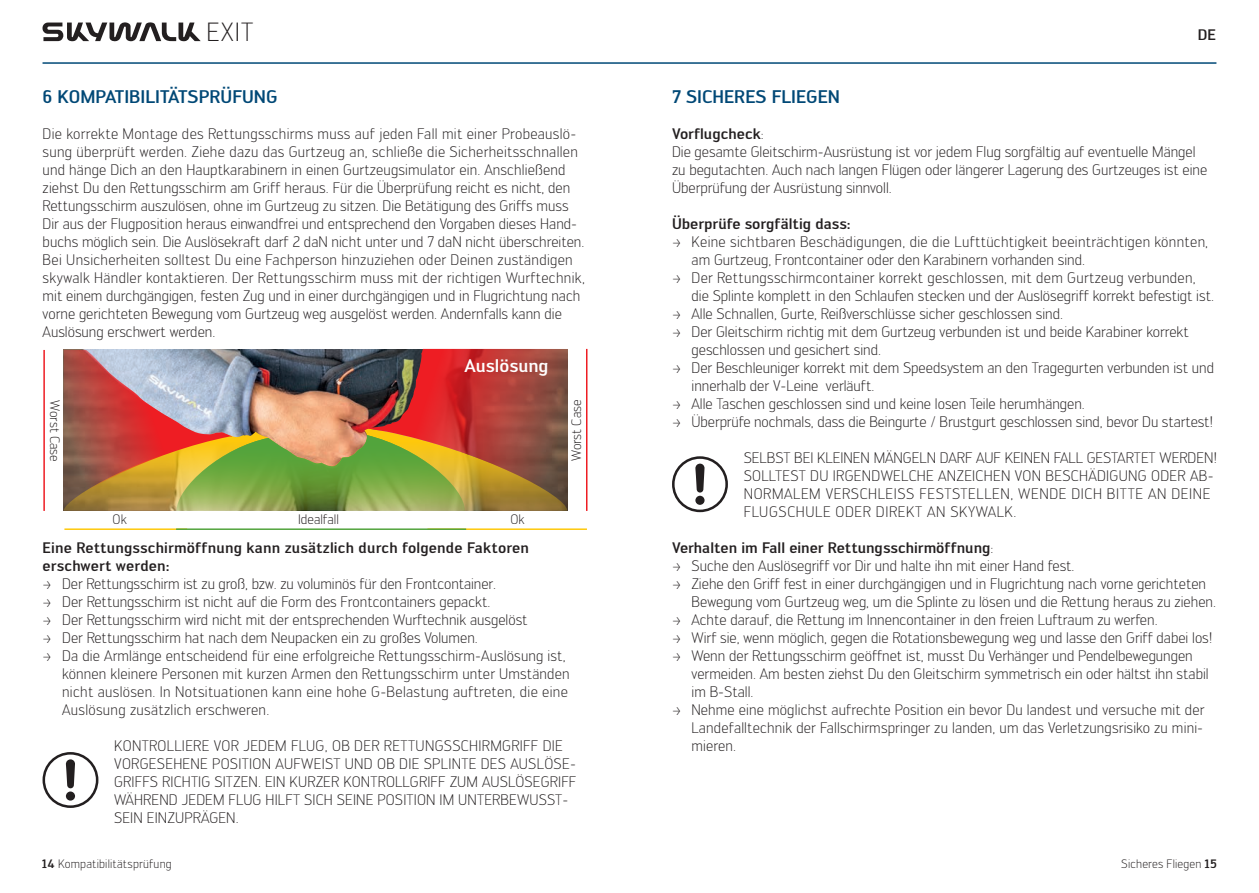
<style>
.page{position:relative;width:1259px;height:893px;background:#fff}
.page>*{position:absolute;margin:0;border:0;box-sizing:border-box;transform-origin:0 0}
.t1{font:300 25.8px "Engel";color:#231f20}
.t2{font:500 18px "Engel";color:#004876}
.t3{font:500 18px "Engel";color:#fff}
.t4{font:300 15px/18px "Engel";color:#231f20}
.t5{font:300 15px/18px "Engel";letter-spacing:.02em;color:#231f20}
.t6{font:500 15px/18px "Engel";color:#231f20}
.t7{font:300 13.5px "Engel";color:#231f20}
.t8{font:300 12px "Engel";letter-spacing:.015em;color:#231f20}
.s1{font-weight:500}
.s2{font-weight:300}
</style>
<div class="page">
<svg style="left:43px;top:22px;width:158px;height:19px"></svg>
<hr style="left:43px;top:62px;width:586px;height:2px;background:#004977">
<hr style="left:629px;top:62px;width:587px;height:2px;background:#004977">
<svg style="left:66px;top:759px;width:9px;height:29px"></svg>
<div style="left:66px;top:791px;width:9px;height:10px;background:#231f20;border-radius:50%"></div>
<div style="left:43px;top:752px;width:55px;height:56px;border:3px solid #231f20;border-radius:50%"></div>
<svg style="left:695px;top:464px;width:9px;height:29px"></svg>
<div style="left:695px;top:496px;width:9px;height:9px;background:#231f20;border-radius:50%"></div>
<div style="left:672px;top:456px;width:56px;height:56px;border:3px solid #231f20;border-radius:50%"></div>
<hr style="left:43px;top:350px;width:2px;height:161px;background:#ee1d23">
<hr style="left:586px;top:349px;width:1px;height:162px;background:#ee1d23">
<hr style="left:64px;top:528px;width:123px;height:2px;background:#fec80b">
<hr style="left:427px;top:528px;width:160px;height:2px;background:#fec80b">
<hr style="left:176px;top:528px;width:290px;height:2px;background:#52a43d">
<img style="left:64px;top:349px;width:504px;height:162px">
<h1 class="t1" style="left:207px;top:17px;width:48px">EXIT</h1>
<p class="t2" style="left:43px;top:86px;width:236px">6 KOMPATIBILITÄTSPRÜFUNG</p>
<p class="t4" style="left:43px;top:125px;width:544px">Die korrekte Montage des Rettungsschirms muss auf jeden Fall mit einer Probeauslö&shy;sung überprüft werden. Ziehe dazu das Gurtzeug an, schließe die Sicherheitsschnallen und hänge Dich an den Hauptkarabinern in einen Gurtzeugsimulator ein. Anschließend ziehst Du den Rettungsschirm am Griff heraus. Für die Überprüfung reicht es nicht, den Rettungsschirm auszulösen, ohne im Gurtzeug zu sitzen. Die Betätigung des Griffs muss Dir aus der Flugposition heraus einwandfrei und entsprechend den Vorgaben dieses Hand&shy;buchs möglich sein. Die Auslösekraft darf 2 daN nicht unter und 7 daN nicht überschreiten.<br>Bei Unsicherheiten solltest Du eine Fachperson hinzuziehen oder Deinen zuständigen skywalk Händler kontaktieren. Der Rettungsschirm muss mit der richtigen Wurftechnik, mit einem durchgängigen, festen Zug und in einer durchgängigen und in Flugrichtung nach vorne gerichteten Bewegung vom Gurtzeug weg ausgelöst werden. Andernfalls kann die Auslösung erschwert werden.</p>
<p class="t3" style="left:464px;top:355px;width:86px">Auslösung</p>
<p class="t7" style="left:63px;top:400px;width:63px;rotate:90deg">Worst Case</p>
<p class="t7" style="left:569px;top:461px;width:63px;rotate:-90deg">Worst Case</p>
<p class="t7" style="left:113px;top:511px;width:16px">Ok</p>
<p class="t7" style="left:298px;top:511px;width:42px">Idealfall</p>
<p class="t7" style="left:510px;top:511px;width:16px">Ok</p>
<p class="t6" style="left:43px;top:539px;width:488px">Eine Rettungsschirmöffnung kann zusätzlich durch folgende Faktoren erschwert werden:</p>
<p class="t4" style="left:43px;top:575px;width:455px">&gt; Der Rettungsschirm ist zu groß, bzw. zu voluminös für den Frontcontainer.</p>
<p class="t4" style="left:43px;top:593px;width:449px">&gt; Der Rettungsschirm ist nicht auf die Form des Frontcontainers gepackt.</p>
<p class="t4" style="left:43px;top:611px;width:486px">&gt; Der Rettungsschirm wird nicht mit der entsprechenden Wurftechnik ausgelöst</p>
<p class="t4" style="left:43px;top:629px;width:437px">&gt; Der Rettungsschirm hat nach dem Neupacken ein zu großes Volumen.</p>
<p class="t4" style="left:43px;top:647px;width:524px">&gt; Da die Armlänge entscheidend für eine erfolgreiche Rettungsschirm-Auslösung ist,</p>
<p class="t4" style="left:62px;top:665px;width:509px">können kleinere Personen mit kurzen Armen den Rettungsschirm unter Umständen</p>
<p class="t5" style="left:62px;top:683px;width:507px">nicht auslösen. In Notsituationen kann eine hohe G-Belastung auftreten, die eine</p>
<p class="t5" style="left:62px;top:701px;width:209px">Auslösung zusätzlich erschweren.</p>
<p class="t4" style="left:114px;top:737px;width:464px">KONTROLLIERE VOR JEDEM FLUG, OB DER RETTUNGSSCHIRMGRIFF DIE VORGESEHENE POSITION AUFWEIST UND OB DIE SPLINTE DES AUSLÖSE-GRIFFS RICHTIG SITZEN. EIN KURZER KONTROLLGRIFF ZUM AUSLÖSEGRIFF WÄHREND JEDEM FLUG HILFT SICH SEINE POSITION IM UNTERBEWUSST-SEIN EINZUPRÄGEN.</p>
<p class="t8" style="left:42px;top:856px;width:131px"><span class="s1">14</span> Kompatibilitätsprüfung</p>
<p class="t6" style="left:1197px;top:26px;width:20px">DE</p>
<p class="t2" style="left:672px;top:86px;width:169px">7 SICHERES FLIEGEN</p>
<p class="t4" style="left:672px;top:125px;width:537px"><span class="s1">Vorflugcheck</span>:<br>Die gesamte Gleitschirm-Ausrüstung ist vor jedem Flug sorgfältig auf eventuelle Mängel zu begutachten. Auch nach langen Flügen oder längerer Lagerung des Gurtzeuges ist eine Überprüfung der Ausrüstung sinnvoll.</p>
<p class="t6" style="left:672px;top:215px;width:180px">Überprüfe sorgfältig dass:</p>
<p class="t5" style="left:672px;top:233px;width:537px">&gt; Keine sichtbaren Beschädigungen, die die Lufttüchtigkeit beeinträchtigen könnten,</p>
<p class="t4" style="left:691px;top:251px;width:395px">am Gurtzeug, Frontcontainer oder den Karabinern vorhanden sind.</p>
<p class="t5" style="left:672px;top:269px;width:525px">&gt; Der Rettungsschirmcontainer korrekt geschlossen, mit dem Gurtzeug verbunden,</p>
<p class="t4" style="left:691px;top:287px;width:524px">die Splinte komplett in den Schlaufen stecken und der Auslösegriff korrekt befestigt ist.</p>
<p class="t4" style="left:672px;top:305px;width:392px">&gt; Alle Schnallen, Gurte, Reißverschlüsse sicher geschlossen sind.</p>
<p class="t4" style="left:672px;top:323px;width:518px">&gt; Der Gleitschirm richtig mit dem Gurtzeug verbunden ist und beide Karabiner korrekt</p>
<p class="t4" style="left:691px;top:341px;width:191px">geschlossen und gesichert sind.</p>
<p class="t4" style="left:672px;top:359px;width:543px">&gt; Der Beschleuniger korrekt mit dem Speedsystem an den Tragegurten verbunden ist und</p>
<p class="t4" style="left:691px;top:377px;width:184px">innerhalb der V-Leine verläuft.</p>
<p class="t4" style="left:672px;top:395px;width:414px">&gt; Alle Taschen geschlossen sind und keine losen Teile herumhängen.</p>
<p class="t4" style="left:672px;top:413px;width:543px">&gt; Überprüfe nochmals, dass die Beingurte / Brustgurt geschlossen sind, bevor Du startest!</p>
<p class="t5" style="left:743px;top:449px;width:475px">SELBST BEI KLEINEN MÄNGELN DARF AUF KEINEN FALL GESTARTET WERDEN!<br>SOLLTEST DU IRGENDWELCHE ANZEICHEN VON BESCHÄDIGUNG ODER AB-NORMALEM VERSCHLEISS FESTSTELLEN, WENDE DICH BITTE AN DEINE FLUGSCHULE ODER DIREKT AN SKYWALK.</p>
<p class="t6" style="left:672px;top:539px;width:323px">Verhalten im Fall einer Rettungsschirmöffnung<span class="s2">:</span></p>
<p class="t4" style="left:672px;top:557px;width:404px">&gt; Suche den Auslösegriff vor Dir und halte ihn mit einer Hand fest.</p>
<p class="t4" style="left:672px;top:575px;width:535px">&gt; Ziehe den Griff fest in einer durchgängigen und in Flugrichtung nach vorne gerichteten</p>
<p class="t4" style="left:691px;top:593px;width:526px">Bewegung vom Gurtzeug weg, um die Splinte zu lösen und die Rettung heraus zu ziehen.</p>
<p class="t4" style="left:672px;top:611px;width:487px">&gt; Achte darauf, die Rettung im Innencontainer in den freien Luftraum zu werfen.</p>
<p class="t4" style="left:672px;top:629px;width:542px">&gt; Wirf sie, wenn möglich, gegen die Rotationsbewegung weg und lasse den Griff dabei los!</p>
<p class="t4" style="left:672px;top:647px;width:522px">&gt; Wenn der Rettungsschirm geöffnet ist, musst Du Verhänger und Pendelbewegungen</p>
<p class="t4" style="left:691px;top:665px;width:518px">vermeiden. Am besten ziehst Du den Gleitschirm symmetrisch ein oder hältst ihn stabil</p>
<p class="t4" style="left:691px;top:683px;width:63px">im B-Stall.</p>
<p class="t4" style="left:672px;top:701px;width:534px">&gt; Nehme eine möglichst aufrechte Position ein bevor Du landest und versuche mit der</p>
<p class="t4" style="left:691px;top:719px;width:513px">Landefalltechnik der Fallschirmspringer zu landen, um das Verletzungsrisiko zu mini-</p>
<p class="t4" style="left:691px;top:737px;width:46px">mieren.</p>
<p class="t8" style="left:1121px;top:856px;width:97px">Sicheres Fliegen <span class="s1">15</span></p>
</div>
